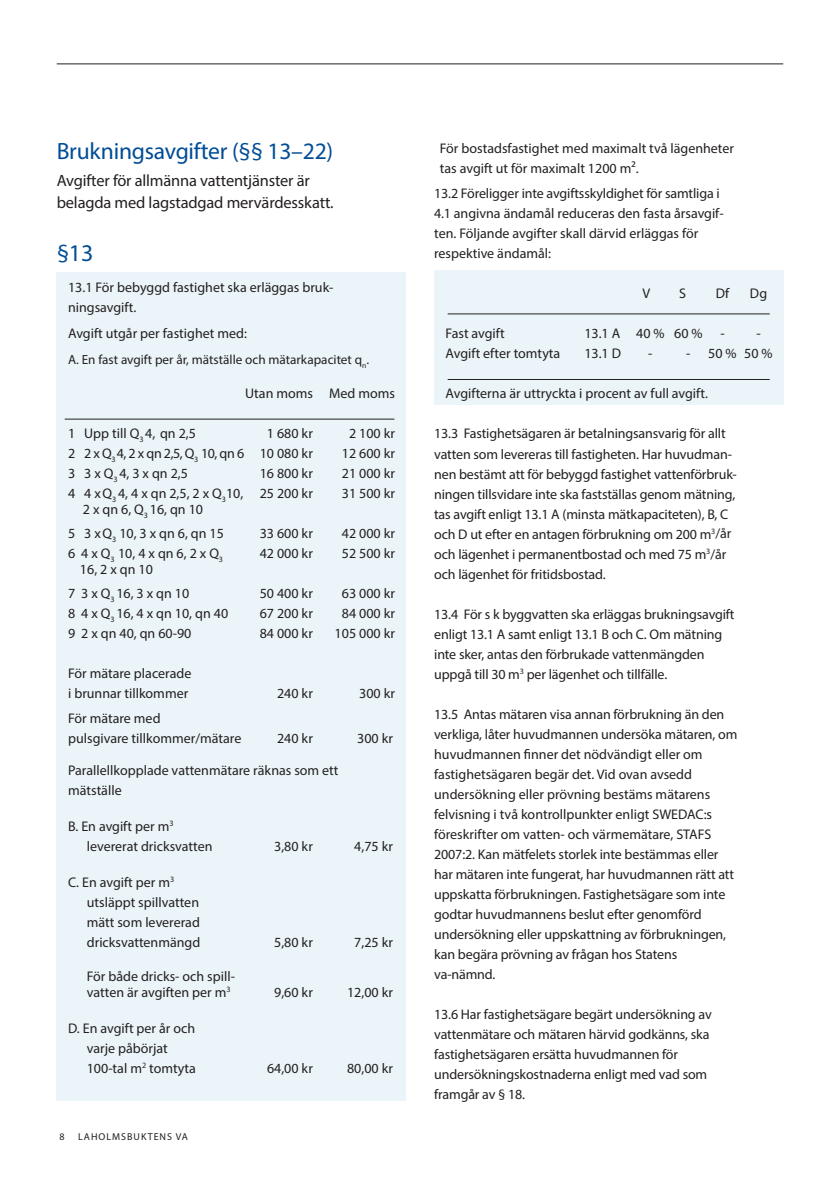
<style>
.page{position:relative;width:840px;height:1191px;background:#fff}
.page>*{position:absolute;margin:0;border:0;box-sizing:border-box;transform-origin:0 0}
.t1{font:24px "Myriad Pro";color:#014d95}
.t2{font:23.6px "Myriad Pro";letter-spacing:-.01em;color:#014d95}
.t3{font:16.4px/22px "Myriad Pro";letter-spacing:-.01em;color:#231f20}
.t4{font:14px/20px "Myriad Pro";letter-spacing:-.01em;color:#231f20}
.t5{font:13.2px "Myriad Pro";color:#231f20}
.t6{font:10px "Myriad Pro";letter-spacing:.1em;color:#231f20}
</style>
<div class="page">
<hr style="left:57px;top:63px;width:725px;height:1px;background:#231f20">
<div style="left:434px;top:270px;width:348px;height:134px;background:#ebf5f9"></div>
<div style="left:57px;top:272px;width:348px;height:828px;background:#ebf5f9"></div>
<hr style="left:447px;top:379px;width:322px;height:1px;background:#231f20">
<hr style="left:65px;top:419px;width:329px;height:1px;background:#231f20">
<hr style="left:447px;top:313px;width:322px;height:1px;background:#231f20">
<h2 class="t2" style="left:57px;top:137px;width:278px">Brukningsavgifter (§§ 13–22)</h2>
<p class="t3" style="left:57px;top:169px;width:278px">Avgifter för allmänna vattentjänster är belagda med lagstadgad mervärdesskatt.</p>
<h1 class="t1" style="left:57px;top:238px;width:38px">§13</h1>
<p class="t4" style="left:68px;top:277px;width:267px">13.1 För bebyggd fastighet ska erläggas bruk&shy;ningsavgift.</p>
<p class="t4" style="left:68px;top:323px;width:180px">Avgift utgår per fastighet med:</p>
<p class="t5" style="left:68px;top:351px;width:302px">A. En fast avgift per år, mätställe och mätarkapacitet q<sub>n</sub>.</p>
<p class="t4" style="left:245px;top:383px;width:151px">Utan moms Med moms</p>
<p class="t4" style="left:68px;top:423px;width:129px">1 Upp till Q<sub>3</sub> 4, qn 2,5</p>
<p class="t4" style="left:267px;top:423px;width:48px">1 680 kr</p>
<p class="t4" style="left:349px;top:423px;width:48px">2 100 kr</p>
<p class="t4" style="left:68px;top:443px;width:246px">2 2 x Q<sub>3</sub> 4, 2 x qn 2,5, Q<sub>3</sub> 10, qn 6 10 080 kr</p>
<p class="t4" style="left:341px;top:443px;width:55px">12 600 kr</p>
<p class="t4" style="left:68px;top:463px;width:121px">3 3 x Q<sub>3</sub> 4, 3 x qn 2,5</p>
<p class="t4" style="left:259px;top:463px;width:55px">16 800 kr</p>
<p class="t4" style="left:341px;top:463px;width:55px">21 000 kr</p>
<p class="t4" style="left:68px;top:483px;width:246px">4 4 xQ<sub>3</sub> 4, 4 x qn 2,5, 2 x Q<sub>3</sub>10, 25 200 kr</p>
<p class="t4" style="left:341px;top:483px;width:55px">31 500 kr</p>
<p class="t4" style="left:68px;top:497px;width:157px;line-height:24px;text-align:center">2 x qn 6, Q<sub>3</sub> 16, qn 10<br>5 3 xQ<sub>3</sub> 10, 3 x qn 6, qn 15</p>
<p class="t4" style="left:259px;top:523px;width:55px">33 600 kr</p>
<p class="t4" style="left:341px;top:523px;width:55px">42 000 kr</p>
<p class="t4" style="left:68px;top:543px;width:156px">6 4 x Q<sub>3</sub> 10, 4 x qn 6, 2 x Q<sub>3</sub></p>
<p class="t4" style="left:259px;top:543px;width:55px">42 000 kr</p>
<p class="t4" style="left:341px;top:543px;width:55px">52 500 kr</p>
<p class="t4" style="left:68px;top:557px;width:123px;line-height:24px;text-indent:12px">16, 2 x qn 10<br>7 3 x Q<sub>3</sub> 16, 3 x qn 10</p>
<p class="t4" style="left:259px;top:583px;width:55px">50 400 kr</p>
<p class="t4" style="left:341px;top:583px;width:55px">63 000 kr</p>
<p class="t4" style="left:68px;top:603px;width:161px">8 4 x Q<sub>3</sub> 16, 4 x qn 10, qn 40</p>
<p class="t4" style="left:259px;top:603px;width:55px">67 200 kr</p>
<p class="t4" style="left:341px;top:603px;width:55px">84 000 kr</p>
<p class="t4" style="left:68px;top:623px;width:125px">9 2 x qn 40, qn 60-90</p>
<p class="t4" style="left:259px;top:623px;width:55px">84 000 kr</p>
<p class="t4" style="left:334px;top:623px;width:62px">105 000 kr</p>
<p class="t4" style="left:68px;top:663px;width:125px">För mätare placerade i brunnar tillkommer</p>
<p class="t4" style="left:277px;top:683px;width:37px">240 kr</p>
<p class="t4" style="left:359px;top:683px;width:37px">300 kr</p>
<p class="t4" style="left:68px;top:708px;width:175px">För mätare med<br>pulsgivare tillkommer/mätare</p>
<p class="t4" style="left:277px;top:728px;width:37px">240 kr</p>
<p class="t4" style="left:357px;top:728px;width:37px">300 kr</p>
<p class="t4" style="left:68px;top:760px;width:272px">Parallellkopplade vattenmätare räknas som ett mätställe</p>
<p class="t4" style="left:87px;top:816px;width:127px;text-indent:-19px">B. En avgift per m<sup>3 </sup>levererat dricksvatten</p>
<p class="t4" style="left:274px;top:836px;width:40px">3,80 kr</p>
<p class="t4" style="left:354px;top:836px;width:40px">4,75 kr</p>
<p class="t4" style="left:87px;top:872px;width:115px;text-indent:-19px">C. En avgift per m<sup>3 </sup>utsläppt spillvatten mätt som levererad dricksvattenmängd</p>
<p class="t4" style="left:87px;top:968px;width:150px;line-height:16px">För både dricks- och spill&shy;vatten är avgiften per m<sup>3</sup></p>
<p class="t4" style="left:87px;top:1018px;width:110px;text-indent:-19px">D. En avgift per år och varje påbörjat<br>100-tal m<sup>2</sup> tomtyta</p>
<p class="t6" style="left:59px;top:1130px;width:7px">8</p>
<p class="t6" style="left:78px;top:1130px;width:111px">LAHOLMSBUKTENS VA</p>
<p class="t4" style="left:274px;top:932px;width:40px">5,80 kr</p>
<p class="t4" style="left:354px;top:932px;width:40px">7,25 kr</p>
<p class="t4" style="left:274px;top:982px;width:40px">9,60 kr</p>
<p class="t4" style="left:347px;top:982px;width:47px">12,00 kr</p>
<p class="t4" style="left:267px;top:1058px;width:47px">64,00 kr</p>
<p class="t4" style="left:347px;top:1058px;width:47px">80,00 kr</p>
<p class="t4" style="left:439px;top:138px;width:295px">För bostadsfastighet med maximalt två lägenheter tas avgift ut för maximalt 1200 m².</p>
<p class="t4" style="left:434px;top:183px;width:291px">13.2 Föreligger inte avgiftsskyldighet för samtliga i 4.1 angivna ändamål reduceras den fasta årsavgif&shy;ten. Följande avgifter skall därvid erläggas för respektive ändamål:</p>
<p class="t4" style="left:642px;top:283px;width:9px">V</p>
<p class="t4" style="left:678px;top:283px;width:8px">S</p>
<p class="t4" style="left:715px;top:283px;width:15px">Df</p>
<p class="t4" style="left:749px;top:283px;width:19px">Dg</p>
<p class="t4" style="left:445px;top:323px;width:61px">Fast avgift</p>
<p class="t4" style="left:584px;top:323px;width:120px">13.1 A 40 % 60 %</p>
<p class="t4" style="left:720px;top:323px;width:42px">- -</p>
<p class="t4" style="left:445px;top:343px;width:116px">Avgift efter tomtyta</p>
<p class="t4" style="left:584px;top:343px;width:38px">13.1 D</p>
<p class="t4" style="left:648px;top:343px;width:6px">-</p>
<p class="t4" style="left:686px;top:343px;width:88px">- 50 % 50 %</p>
<p class="t4" style="left:445px;top:383px;width:264px">Avgifterna är uttryckta i procent av full avgift.</p>
<p class="t4" style="left:434px;top:423px;width:304px">13.3 Fastighetsägaren är betalningsansvarig för allt vatten som levereras till fastigheten. Har huvudman&shy;nen bestämt att för bebyggd fastighet vattenförbruk&shy;ningen tillsvidare inte ska fastställas genom mätning, tas avgift enligt 13.1 A (minsta mätkapaciteten), B, C och D ut efter en antagen förbrukning om 200 m<sup>3</sup>/år och lägenhet i permanentbostad och med 75 m<sup>3</sup>/år och lägenhet för fritidsbostad.</p>
<p class="t4" style="left:434px;top:603px;width:302px">13.4 För s k byggvatten ska erläggas brukningsavgift enligt 13.1 A samt enligt 13.1 B och C. Om mätning inte sker, antas den förbrukade vattenmängden uppgå till 30 m<sup>3</sup> per lägenhet och tillfälle.</p>
<p class="t4" style="left:434px;top:703px;width:305px">13.5 Antas mätaren visa annan förbrukning än den verkliga, låter huvudmannen undersöka mätaren, om huvudmannen finner det nödvändigt eller om fastighetsägaren begär det. Vid ovan avsedd undersökning eller prövning bestäms mätarens felvisning i två kontrollpunkter enligt SWEDAC:s föreskrifter om vatten- och värmemätare, STAFS 2007:2. Kan mätfelets storlek inte bestämmas eller har mätaren inte fungerat, har huvudmannen rätt att uppskatta förbrukningen. Fastighetsägare som inte godtar huvudmannens beslut efter genomförd undersökning eller uppskattning av förbrukningen, kan begära prövning av frågan hos Statens va-nämnd.</p>
<p class="t4" style="left:434px;top:1003px;width:279px">13.6 Har fastighetsägare begärt undersökning av vattenmätare och mätaren härvid godkänns, ska fastighetsägaren ersätta huvudmannen för undersökningskostnaderna enligt med vad som framgår av § 18.</p>
</div>
